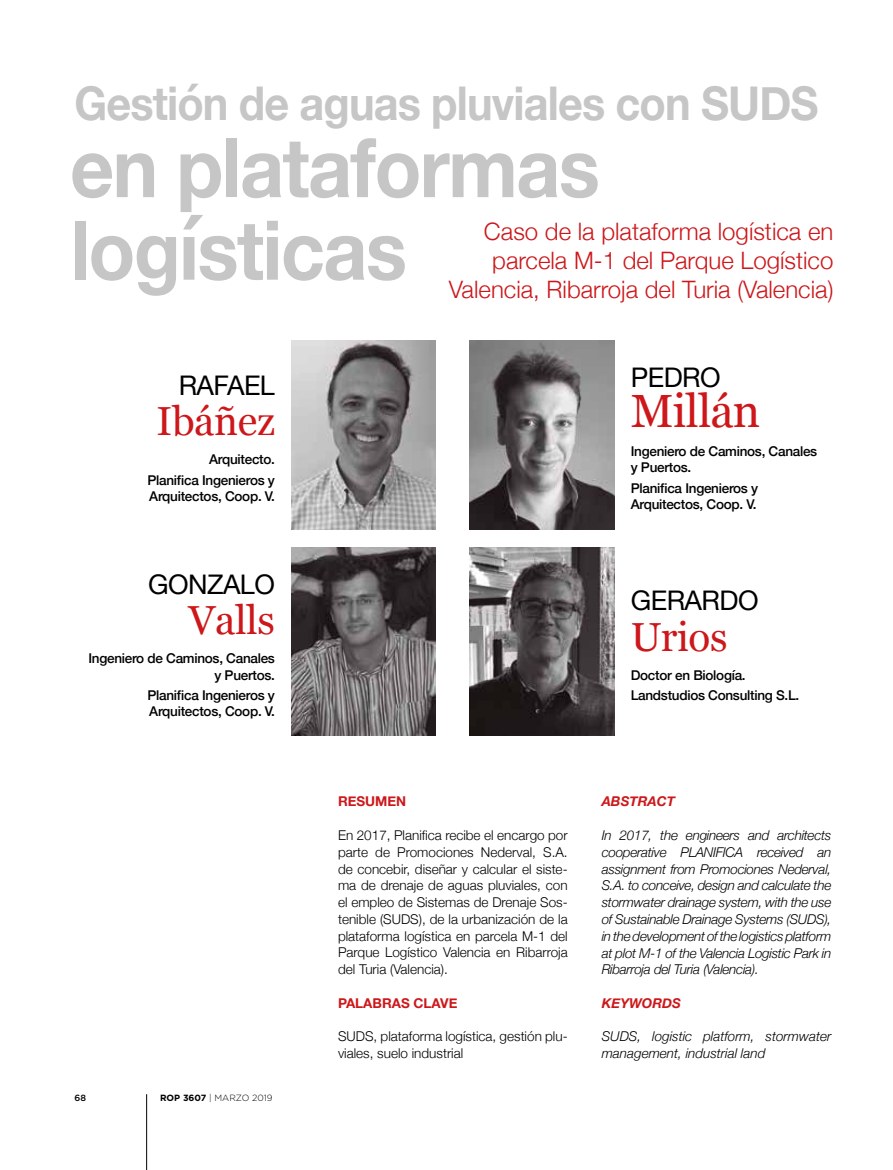
<style>
.page{position:relative;width:893px;height:1170px;background:#fff}
.page>*{position:absolute;margin:0;border:0;box-sizing:border-box;transform-origin:0 0}
.t1{font:700 82.5px/82.5px "Helvetica Neue";letter-spacing:-.02em;color:#c6c6c6;scale:.93 1}
.t2{font:700 46.5px "Helvetica Neue";letter-spacing:-.02em;color:#c6c6c6;scale:.93 1}
.t3{font:46.5px "Georgia";letter-spacing:-.02em;color:#cd171a}
.t4{font:40.5px "Georgia";letter-spacing:-.01em;color:#cd171a}
.t5{font:27px "Helvetica Neue";letter-spacing:-.02em;color:#000}
.t6{font:300 24px/28.8px "Helvetica Neue";color:#cd171a;text-align:right}
.t7{font:italic 300 13.5px/16.8px "Helvetica Neue";color:#000;text-align:justify}
.t8{font:300 13.5px/16.8px "Helvetica Neue";color:#000;text-align:justify}
.t9{font:500 13.5px/16.2px "Helvetica Neue";letter-spacing:-.02em;color:#000}
.t10{font:700 13.5px "Helvetica Neue";color:#cd171a}
.t11{font:italic 700 13.5px "Helvetica Neue";color:#cd171a}
.t12{font:300 9px "Gotham";color:#000}
.t13{font:500 9px "Gotham";color:#000}
.s1{font-weight:700}
</style>
<div class="page">
<hr style="left:146px;top:1094px;width:1px;height:75px;background:#000">
<img style="left:470px;top:340px;width:145px;height:189px">
<img style="left:291px;top:340px;width:145px;height:189px">
<img style="left:470px;top:547px;width:145px;height:189px">
<img style="left:291px;top:547px;width:145px;height:189px">
<h2 class="t2" style="left:74px;top:67px;width:802px">Gestión de aguas pluviales con SUDS</h2>
<h1 class="t1" style="left:70px;top:129px;width:571px">en plataformas logísticas</h1>
<h3 class="t6" style="left:449px;top:215px;width:386px">Caso de la plataforma logística en parcela M-1 del Parque Logístico<br>Valencia, Ribarroja del Turia (Valencia)</h3>
<h3 class="t5" style="left:179px;top:365px;width:98px">RAFAEL</h3>
<h3 class="t4" style="left:157px;top:398px;width:120px">Ibáñez</h3>
<p class="t9" style="left:148px;top:448px;width:129px;line-height:20.4px;text-align:right">Arquitecto.<br>Planifica Ingenieros y</p>
<p class="t9" style="left:149px;top:486px;width:127px">Arquitectos, Coop. V.</p>
<h3 class="t5" style="left:148px;top:564px;width:128px">GONZALO</h3>
<h3 class="t4" style="left:189px;top:597px;width:88px">Valls</h3>
<p class="t9" style="left:88px;top:649px;width:188px;text-align:right">Ingeniero de Caminos, Canales y Puertos.</p>
<p class="t9" style="left:148px;top:686px;width:129px">Planifica Ingenieros y<br>Arquitectos, Coop. V.</p>
<p class="t13" style="left:74px;top:1092px;width:13px">68</p>
<p class="t12" style="left:160px;top:1092px;width:114px"><span class="s1">ROP 3607</span> | MARZO 2019</p>
<h3 class="t5" style="left:631px;top:357px;width:91px">PEDRO</h3>
<h2 class="t3" style="left:631px;top:384px;width:131px">Millán</h2>
<p class="t9" style="left:631px;top:442px;width:188px">Ingeniero de Caminos, Canales y Puertos.</p>
<p class="t9" style="left:631px;top:478px;width:129px">Planifica Ingenieros y<br>Arquitectos, Coop. V.</p>
<h3 class="t5" style="left:631px;top:581px;width:129px">GERARDO</h3>
<h3 class="t4" style="left:631px;top:613px;width:98px">Urios</h3>
<p class="t9" style="left:631px;top:663px;width:170px;line-height:20.4px">Doctor en Biología.<br>Landstudios Consulting S.L.</p>
<p class="t10" style="left:338px;top:790px;width:70px">RESUMEN</p>
<p class="t8" style="left:338px;top:825px;width:231px">En 2017, Planifica recibe el encargo por parte de Promociones Nederval, S.A. de concebir, diseñar y calcular el siste&shy;ma de drenaje de aguas pluviales, con el empleo de Sistemas de Drenaje Sos&shy;tenible (SUDS), de la urbanización de la plataforma logística en parcela M-1 del Parque Logístico Valencia en Ribarroja del Turia (Valencia).</p>
<p class="t10" style="left:338px;top:992px;width:121px">PALABRAS CLAVE</p>
<p class="t8" style="left:338px;top:1027px;width:231px">SUDS, plataforma logística, gestión plu&shy;viales, suelo industrial</p>
<p class="t11" style="left:602px;top:790px;width:75px">ABSTRACT</p>
<p class="t7" style="left:602px;top:825px;width:231px">In 2017, the engineers and architects cooperative PLANIFICA received an assignment from Promociones Nederval, S.A. to conceive, design and calculate the stormwater drainage system, with the use of Sustainable Drainage Systems (SUDS), in the development of the logistics platform at plot M-1 of the Valencia Logistic Park in Ribarroja del Turia (Valencia).</p>
<p class="t11" style="left:602px;top:992px;width:81px">KEYWORDS</p>
<p class="t7" style="left:602px;top:1027px;width:231px">SUDS, logistic platform, stormwater management, industrial land</p>
</div>
